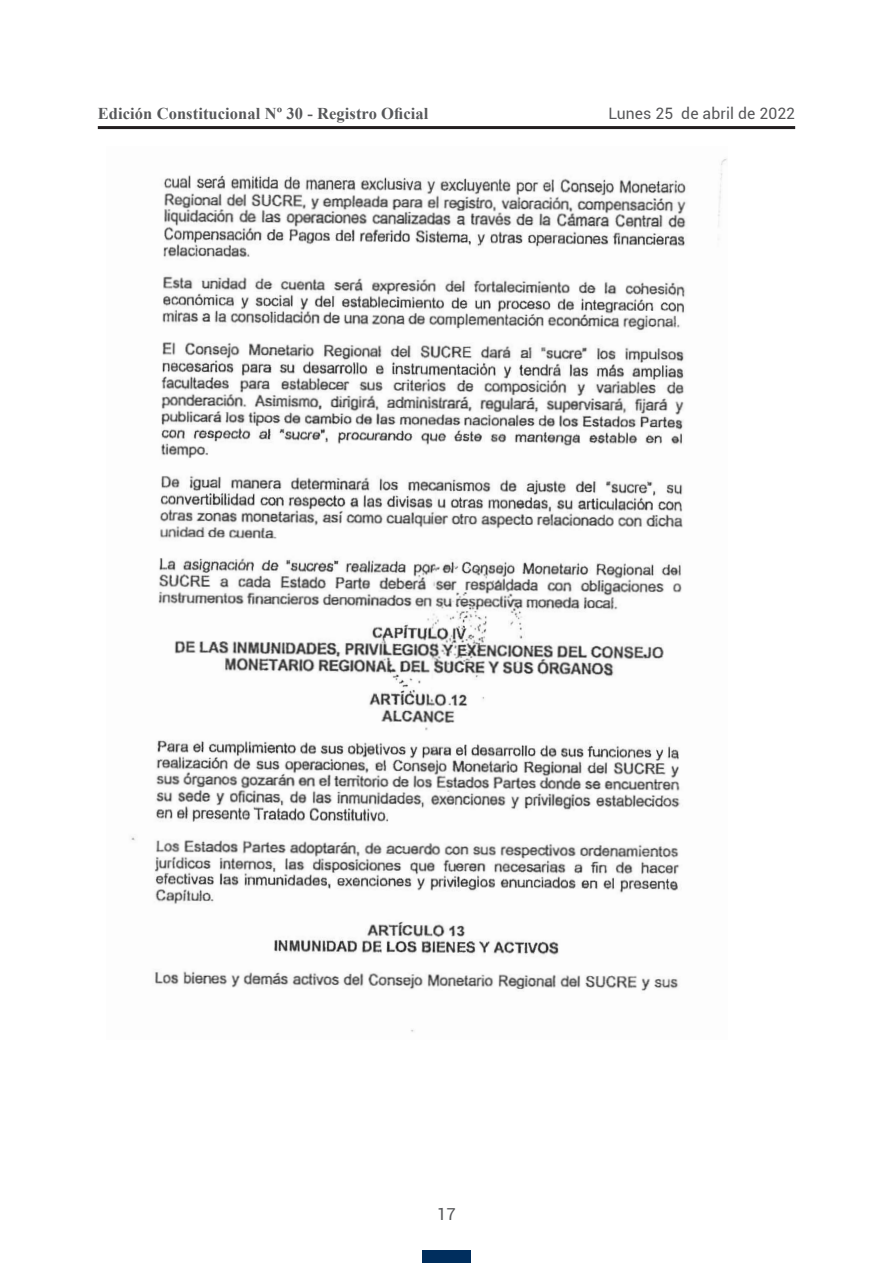
<style>
.page{position:relative;width:893px;height:1263px;background:#fff}
.page>*{position:absolute;margin:0;border:0;box-sizing:border-box;transform-origin:0 0}
.t1{font:700 16.5px "Times New Roman";letter-spacing:.005em;color:#57585a}
.t2{font:16.5px "Roboto";color:#57585a}
.t3{font:15.75px "Roboto";letter-spacing:.005em;color:#57585a}
</style>
<div class="page">
<hr style="left:98px;top:126px;width:697px;height:3px;background:#231f20">
<div style="left:422px;top:1250px;width:49px;height:13px;background:#002e5e"></div>
<img style="left:131px;top:158px;width:596px;height:874px">
<p class="t1" style="left:98px;top:102px;width:332px">Edición Constitucional Nº 30 - Registro Oficial</p>
<p class="t3" style="left:608px;top:102px;width:188px">Lunes 25 de abril de 2022</p>
<p class="t2" style="left:437px;top:1203px;width:20px">17</p>
</div>
